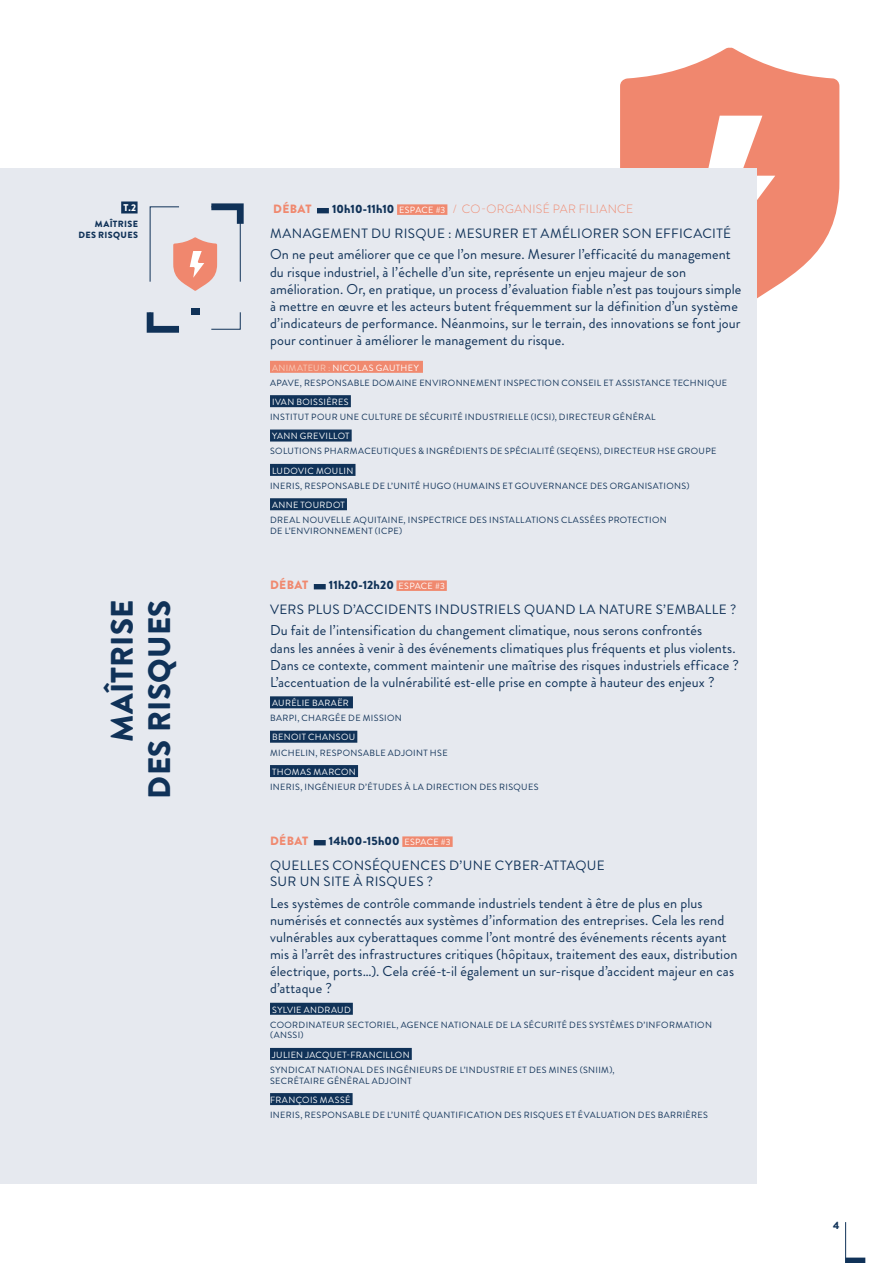
<style>
.page{position:relative;width:893px;height:1263px;background:#fff}
.page>*{position:absolute;margin:0;border:0;box-sizing:border-box;transform-origin:0 0}
.t1{font:900 31.05px/37.2px "Brandon Grotesque";color:#103258;text-align:right}
.t2{font:14.25px/17.1px "Brandon Grotesque";letter-spacing:.005em;color:#103258}
.t3{font:13.5px "Brandon Grotesque";letter-spacing:.025em;color:#103258}
.t4{font:300 12px "Brandon Grotesque";letter-spacing:.035em;color:#f0896f}
.t5{font:900 12px "Brandon Grotesque";letter-spacing:.01em;color:#103258}
.t6{font:900 12px "Brandon Grotesque";letter-spacing:.015em;color:#f0896f}
.t7{font:900 10.5px "Brandon Grotesque";color:#103258}
.t8{font:900 9.75px "Brandon Grotesque";color:#fff}
.t9{font:9px "Brandon Grotesque";letter-spacing:.04em;color:#103258}
.t10{font:9px "Brandon Grotesque";letter-spacing:.04em;color:#fff}
.t11{font:900 9px "Brandon Grotesque";color:#103258}
.t12{font:9px "Brandon Grotesque";letter-spacing:.06em;color:#103258}
.t13{font:9px "Brandon Grotesque";color:#f9ccbb}
.s1{font-weight:900;color:#103258}
.s2{font-weight:400;font-size:9px;color:#fff}
.s3{color:#f9ccbb}
</style>
<div class="page">
<svg style="left:620px;top:47px;width:219px;height:252px;fill:#f0876e"></svg>
<svg style="left:702px;top:116px;width:73px;height:133px"></svg>
<div style="left:0;top:168px;width:757px;height:1015px;background:#e6e9ef"></div>
<div style="left:397px;top:204px;width:50px;height:11px;background:#f0896f"></div>
<div style="left:270px;top:361px;width:153px;height:12px;background:#f0896f"></div>
<div style="left:270px;top:395px;width:81px;height:12px;background:#103258"></div>
<div style="left:270px;top:429px;width:82px;height:12px;background:#103258"></div>
<div style="left:270px;top:464px;width:85px;height:12px;background:#103258"></div>
<div style="left:270px;top:498px;width:77px;height:12px;background:#103258"></div>
<div style="left:396px;top:580px;width:51px;height:11px;background:#f0896f"></div>
<div style="left:270px;top:696px;width:83px;height:12px;background:#103258"></div>
<div style="left:270px;top:731px;width:87px;height:12px;background:#103258"></div>
<div style="left:270px;top:765px;width:88px;height:12px;background:#103258"></div>
<div style="left:402px;top:836px;width:51px;height:11px;background:#f0896f"></div>
<div style="left:270px;top:1003px;width:83px;height:12px;background:#103258"></div>
<div style="left:270px;top:1048px;width:142px;height:12px;background:#103258"></div>
<div style="left:270px;top:1093px;width:83px;height:12px;background:#103258"></div>
<div style="left:317px;top:208px;width:12px;height:5px;background:#103258"></div>
<div style="left:314px;top:584px;width:12px;height:5px;background:#103258"></div>
<div style="left:314px;top:840px;width:12px;height:5px;background:#103258"></div>
<svg style="left:147px;top:203px;width:97px;height:130px"></svg>
<div style="left:121px;top:201px;width:17px;height:12px;background:#103258"></div>
<div style="left:845px;top:1257px;width:20px;height:6px;background:#103258"></div>
<hr style="left:845px;top:1222px;width:1px;height:41px;background:#103258">
<p class="t8" style="left:123px;top:200px;width:14px">T.2</p>
<p class="t11" style="left:95px;top:218px;width:29px">MAÎTRISE</p>
<p class="t11" style="left:78px;top:229px;width:7px">DES</p>
<p class="t11" style="left:98px;top:229px;width:29px">RISQUES</p>
<h1 class="t1" style="left:104px;top:799px;width:197px;rotate:-90deg">MAÎTRISE<br>DES RISQUES</h1>
<p class="t6" style="left:273px;top:201px;width:39px">DÉBAT</p>
<p class="t4" style="left:332px;top:201px;width:303px"><span class="s1">10H10-11H10</span> <span class="s2">ESPACE #3</span> / CO-ORGANISÉ PAR FILIANCE</p>
<p class="t3" style="left:270px;top:224px;width:309px">Management du risque : mesurer et amélior</p>
<p class="t3" style="left:602px;top:224px;width:85px">er son efficacit</p>
<p class="t3" style="left:723px;top:224px;width:9px">é</p>
<p class="t2" style="left:270px;top:246px;width:473px">On ne peut améliorer que ce que l’on mesure. Mesurer l’efficacité du management du risque industriel, à l’échelle d’un site, représente un enjeu majeur de son amélioration. Or, en pratique, un process d’évaluation fiable n’est pas toujours simple à mettre en œuvre et les acteurs butent fréquemment sur la définition d’un système d’indicateurs de performance. N éanmoins, sur le terrain, des innovations se font jour pour continuer à améliorer le management du risque.</p>
<p class="t13" style="left:272px;top:361px;width:20px">Animat</p>
<p class="t10" style="left:308px;top:361px;width:32px"><span class="s3">eur :</span> Nicolas</p>
<p class="t10" style="left:376px;top:361px;width:45px">Gauthey</p>
<p class="t9" style="left:270px;top:376px;width:53px">APAVE, Respo</p>
<p class="t9" style="left:335px;top:376px;width:45px">nsable Domai</p>
<p class="t9" style="left:405px;top:376px;width:41px">ne Enviro</p>
<p class="t9" style="left:456px;top:376px;width:81px">nnement Inspectio</p>
<p class="t12" style="left:552px;top:376px;width:76px">n Conseil et Assista</p>
<p class="t9" style="left:651px;top:376px;width:77px">nce Technique</p>
<p class="t10" style="left:272px;top:396px;width:31px">Ivan Boissi</p>
<p class="t10" style="left:326px;top:396px;width:22px">ères</p>
<p class="t9" style="left:270px;top:411px;width:16px">Instit</p>
<p class="t9" style="left:298px;top:411px;width:197px">ut pour une culture de sécurité i ndustri</p>
<p class="t9" style="left:508px;top:411px;width:57px">elle (Icsi), Dir</p>
<p class="t9" style="left:575px;top:411px;width:70px">ecteur général</p>
<p class="t10" style="left:272px;top:430px;width:60px">Yann Gr evillot</p>
<p class="t9" style="left:270px;top:445px;width:75px">Solutio ns pharmac</p>
<p class="t9" style="left:371px;top:445px;width:156px">eutiques &amp; Ingrédi ents de Spécialit</p>
<p class="t9" style="left:549px;top:445px;width:23px">é (SEQEN</p>
<p class="t9" style="left:591px;top:445px;width:19px">S), Dir</p>
<p class="t9" style="left:620px;top:445px;width:66px">ecteur HSE Gro</p>
<p class="t9" style="left:699px;top:445px;width:19px">upe</p>
<p class="t10" style="left:272px;top:464px;width:83px">Ludovic Mo uli n</p>
<p class="t9" style="left:270px;top:479px;width:54px">Ineris, Respo</p>
<p class="t9" style="left:335px;top:479px;width:142px">nsable de l’unité H ugo (humai</p>
<p class="t9" style="left:488px;top:479px;width:163px">ns et gouver nance des organisatio</p>
<p class="t9" style="left:674px;top:479px;width:17px">ns)</p>
<p class="t10" style="left:272px;top:499px;width:68px">Anne Tourdot</p>
<p class="t9" style="left:270px;top:514px;width:109px">DREAL Nouvelle Aquitai</p>
<p class="t9" style="left:391px;top:514px;width:50px">ne, Inspectric</p>
<p class="t9" style="left:462px;top:514px;width:44px">e des i nstallatio</p>
<p class="t9" style="left:547px;top:514px;width:21px">ns class</p>
<p class="t9" style="left:590px;top:514px;width:25px">ées prot</p>
<p class="t9" style="left:632px;top:514px;width:12px">ectio</p>
<p class="t9" style="left:660px;top:514px;width:8px">n</p>
<p class="t9" style="left:270px;top:524px;width:47px">de l’enviro</p>
<p class="t9" style="left:327px;top:524px;width:77px">nnement (ICPE)</p>
<p class="t6" style="left:270px;top:577px;width:39px">DÉBAT</p>
<p class="t5" style="left:329px;top:577px;width:117px">11H20-12H20 <span class="s2">E SPACE #3</span></p>
<p class="t3" style="left:270px;top:600px;width:95px">Vers plus d’acci</p>
<p class="t3" style="left:388px;top:600px;width:90px">dents i ndustri</p>
<p class="t3" style="left:498px;top:600px;width:240px">els quand la natur e s’emballe ?</p>
<p class="t2" style="left:270px;top:622px;width:470px">Du fait de l’intensification du changement climatique, nous serons confrontés<br>dans les années à venir à des événements climatiques plus fréquents et plus violents.<br>Dans ce contexte, comment maintenir une maîtrise des risques industriels efficace ?<br>L’accentuation de la vulnérabilité est-elle prise en compte à hauteur des enjeux ?</p>
<p class="t10" style="left:272px;top:697px;width:48px">Auréli e Bara</p>
<p class="t10" style="left:337px;top:697px;width:10px">ër</p>
<p class="t9" style="left:270px;top:712px;width:99px">BARPI, Chargée de missio</p>
<p class="t9" style="left:395px;top:712px;width:8px">n</p>
<p class="t10" style="left:272px;top:731px;width:25px">Benoit</p>
<p class="t10" style="left:308px;top:731px;width:49px">Chansou</p>
<p class="t9" style="left:270px;top:746px;width:69px">MICHELIN, Respo</p>
<p class="t9" style="left:351px;top:746px;width:97px">nsable adjoi nt HSE</p>
<p class="t10" style="left:272px;top:765px;width:20px">Thomas</p>
<p class="t10" style="left:314px;top:765px;width:16px">Marco</p>
<p class="t10" style="left:349px;top:765px;width:8px">n</p>
<p class="t9" style="left:270px;top:780px;width:162px">Ineris, Ingéni eur d’études à la Dir</p>
<p class="t9" style="left:442px;top:780px;width:12px">ectio</p>
<p class="t9" style="left:470px;top:780px;width:68px">n des Risques</p>
<p class="t6" style="left:270px;top:833px;width:39px">DÉBAT</p>
<p class="t5" style="left:329px;top:833px;width:123px">14H00-15H00 <span class="s2">E SPACE #3</span></p>
<p class="t3" style="left:270px;top:856px;width:283px">Quelles conséquences d’une cyber-atta</p>
<p class="t3" style="left:575px;top:856px;width:31px">que</p>
<p class="t3" style="left:270px;top:872px;width:164px">sur un site à risques ?</p>
<p class="t2" style="left:270px;top:894px;width:469px">Les systèmes de contrôle commande industriels tendent à être de plus en plus numérisés et connectés aux systèmes d’information des entreprises. Cela les rend vulnérables aux cyberattaques comme l’ont montré des événements récents ayant mis à l’arrêt des infrastructures critiques (hôpitaux, traitement des eaux, distribution électrique, ports…). Cela créé-t-il également un sur-risque d’accident majeur en cas d’attaque ?</p>
<p class="t10" style="left:272px;top:1003px;width:80px">Sylvi e Andraud</p>
<p class="t9" style="left:270px;top:1018px;width:15px">Coor</p>
<p class="t9" style="left:299px;top:1018px;width:66px">di nateur sectori</p>
<p class="t9" style="left:386px;top:1018px;width:69px">el, Agence natio</p>
<p class="t9" style="left:470px;top:1018px;width:199px">nale de la s écurité des systèmes d’i nformatio</p>
<p class="t9" style="left:705px;top:1018px;width:8px">n</p>
<p class="t9" style="left:270px;top:1029px;width:35px">(AN SSI)</p>
<p class="t10" style="left:272px;top:1048px;width:40px">Julien Jac</p>
<p class="t10" style="left:322px;top:1048px;width:35px">quet-Fra</p>
<p class="t10" style="left:369px;top:1048px;width:14px">ncillo</p>
<p class="t10" style="left:403px;top:1048px;width:8px">n</p>
<p class="t9" style="left:270px;top:1063px;width:32px">Syndicat</p>
<p class="t9" style="left:318px;top:1063px;width:7px">Natio</p>
<p class="t9" style="left:346px;top:1063px;width:150px">nal des Ingéni eurs de l’Industri</p>
<p class="t9" style="left:509px;top:1063px;width:107px">e et des Mi nes (SN IIM),</p>
<p class="t9" style="left:270px;top:1074px;width:36px">secr étair</p>
<p class="t9" style="left:319px;top:1074px;width:40px">e général</p>
<p class="t9" style="left:372px;top:1074px;width:40px">adjoi nt</p>
<p class="t10" style="left:270px;top:1093px;width:7px">Fra</p>
<p class="t10" style="left:288px;top:1093px;width:20px">nçois</p>
<p class="t10" style="left:320px;top:1093px;width:15px">Mass</p>
<p class="t10" style="left:345px;top:1093px;width:7px">é</p>
<p class="t9" style="left:270px;top:1108px;width:54px">Ineris, Respo</p>
<p class="t9" style="left:335px;top:1108px;width:135px">nsable de l’unité Quanti ficatio</p>
<p class="t9" style="left:495px;top:1108px;width:119px">n des Risques et Évaluatio</p>
<p class="t9" style="left:629px;top:1108px;width:36px">n des Barri</p>
<p class="t9" style="left:686px;top:1108px;width:22px">ères</p>
<p class="t7" style="left:833px;top:1218px;width:8px">4</p>
</div>
